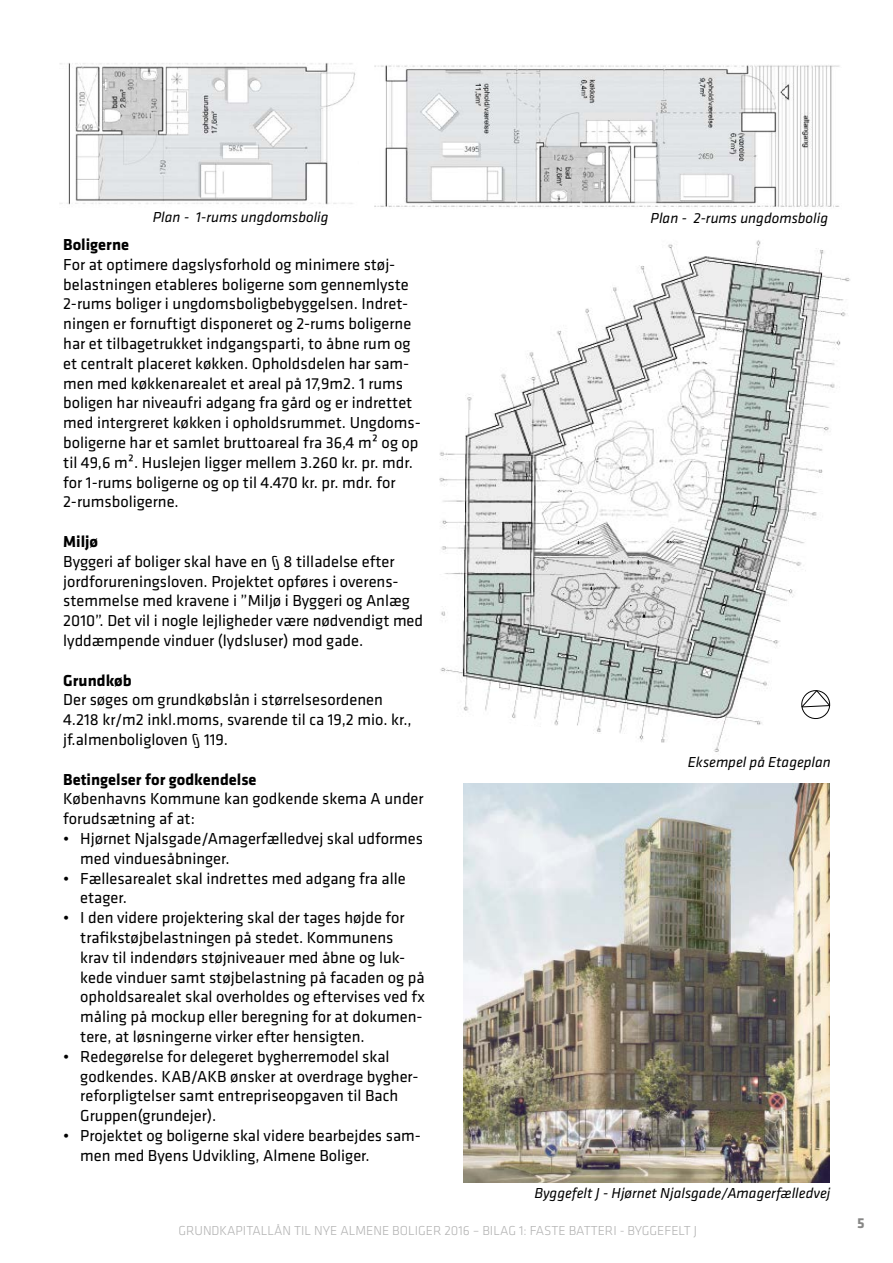
<style>
.page{position:relative;width:893px;height:1263px;background:#fff}
.page>*{position:absolute;margin:0;border:0;box-sizing:border-box;transform-origin:0 0}
.t1{font:16.5px/19.8px "Klavika";color:#000}
.t2{font:700 16.5px "Klavika";color:#000}
.t3{font:italic 15px "Klavika";color:#000}
.t4{font:700 15px "Klavika";color:#878786}
.t5{font:300 13.5px "Klavika";color:#b2b2b2}
</style>
<div class="page">
<img style="left:439px;top:240px;width:411px;height:512px">
<svg style="left:788px;top:681px;width:52px;height:57px"></svg>
<img style="left:374px;top:65px;width:466px;height:142px">
<img style="left:59px;top:63px;width:297px;height:142px">
<img style="left:463px;top:783px;width:366px;height:400px">
<p class="t3" style="left:153px;top:211px;width:177px">Plan - 1-rums ungdomsbolig</p>
<p class="t2" style="left:63px;top:236px;width:67px">Boligerne</p>
<p class="t1" style="left:63px;top:255px;width:359px">For at optimere dagslysforhold og minimere støj&shy;belastningen etableres boligerne som gennemlyste 2-rums boliger i ungdomsboligbebyggelsen. Indret&shy;ningen er fornuftigt disponeret og 2-rums boligerne har et tilbagetrukket indgangsparti, to åbne rum og et centralt placeret køkken. Opholdsdelen har sam&shy;men med køkkenarealet et areal på 17,9m2. 1 rums boligen har niveaufri adgang fra gård og er indrettet med intergreret køkken i opholdsrummet. Ungdoms&shy;boligerne har et samlet bruttoareal fra 36,4 m² og op til 49,6 m². Huslejen ligger mellem 3.260 kr. pr. mdr. for 1-rums boligerne og op til 4.470 kr. pr. mdr. for 2-rumsboligerne.</p>
<p class="t2" style="left:63px;top:533px;width:36px">Miljø</p>
<p class="t1" style="left:63px;top:552px;width:361px">Byggeri af boliger skal have en § 8 tilladelse efter jordforureningsloven. Projektet opføres i overens&shy;stemmelse med kravene i ”Miljø i Byggeri og Anlæg 2010”. Det vil i nogle lejligheder være nødvendigt med lyddæmpende vinduer (lydsluser) mod gade.</p>
<p class="t2" style="left:63px;top:671px;width:70px">Grundkøb</p>
<p class="t1" style="left:63px;top:690px;width:350px">Der søges om grundkøbslån i størrelsesordenen<br>4.218 kr/m2 inkl.moms, svarende til ca 19,2 mio. kr., jf.almenboligloven § 119.</p>
<p class="t2" style="left:63px;top:770px;width:195px">Betingelser for godkendelse</p>
<p class="t1" style="left:63px;top:789px;width:362px">Københavns Kommune kan godkende skema A under forudsætning af at:</p>
<p class="t1" style="left:80px;top:829px;width:344px;text-indent:-17px">• Hjørnet Njalsgade/Amagerfælledvej skal udformes med vinduesåbninger.</p>
<p class="t1" style="left:80px;top:869px;width:327px;text-indent:-17px">• Fællesarealet skal indrettes med adgang fra alle etager.</p>
<p class="t1" style="left:80px;top:908px;width:346px;text-indent:-17px">• I den videre projektering skal der tages højde for trafikstøjbelastningen på stedet. Kommunens krav til indendørs støjniveauer med åbne og luk&shy;kede vinduer samt støjbelastning på facaden og på opholdsarealet skal overholdes og eftervises ved fx måling på mockup eller beregning for at dokumen&shy;tere, at løsningerne virker efter hensigten.</p>
<p class="t1" style="left:80px;top:1047px;width:340px;text-indent:-17px">• Redegørelse for delegeret bygherremodel skal godkendes. KAB/AKB ønsker at overdrage bygher&shy;reforpligtelser samt entrepriseopgaven til Bach Gruppen(grundejer).</p>
<p class="t1" style="left:80px;top:1126px;width:342px;text-indent:-17px">• Projektet og boligerne skal videre bearbejdes sam&shy;men med Byens Udvikling, Almene Boliger.</p>
<p class="t3" style="left:651px;top:212px;width:179px">Plan - 2-rums ungdomsbolig</p>
<p class="t3" style="left:688px;top:757px;width:144px">Eksempel på Etageplan</p>
<p class="t3" style="left:534px;top:1188px;width:297px">Byggefelt J - Hjørnet Njalsgade/Amagerfælledvej</p>
<p class="t5" style="left:179px;top:1224px;width:520px">GRUNDKAPITALLÅN TIL NYE ALMENE BOLIGER 2016 – BILAG 1: FASTE BATTERI - BYGGEFELT J</p>
<p class="t4" style="left:857px;top:1215px;width:9px">5</p>
</div>
